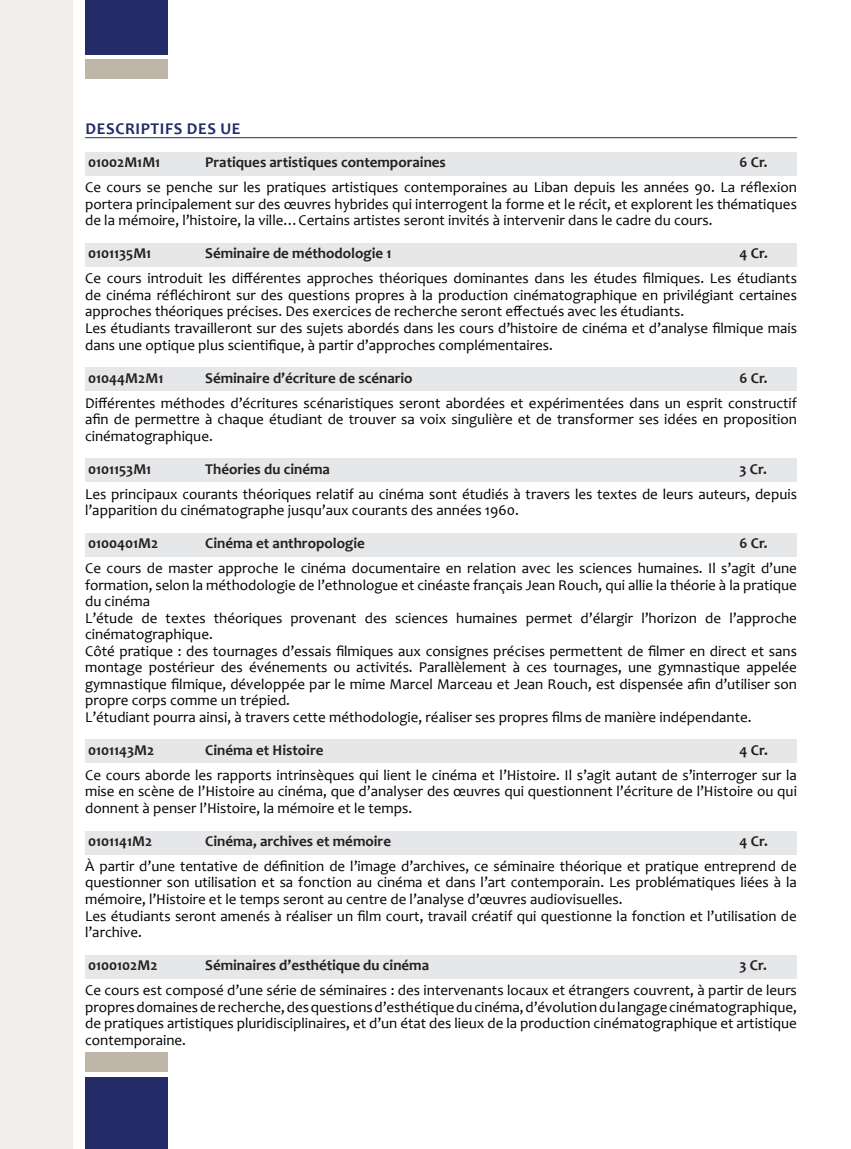
<style>
.page{position:relative;width:851px;height:1149px;background:#fff}
.page>*{position:absolute;margin:0;border:0;box-sizing:border-box;transform-origin:0 0}
.Title_Underline{font:700 16.5px "Candara";letter-spacing:.04em;color:#242b69}
.t1{font:15px/16.5px "Candara";color:#000;text-align:justify}
.RSyll{font:700 15px "Candara";color:#231f20}
</style>
<div class="page">
<div style="left:85px;top:1076px;width:83px;height:72px;background:#242b69"></div>
<div style="left:85px;top:1051px;width:83px;height:19px;background:#bfb5a9"></div>
<div style="left:85px;top:60px;width:83px;height:19px;background:#bfb5a9"></div>
<div style="left:85px;top:0;width:83px;height:54px;background:#242b69"></div>
<hr style="left:85px;top:137px;width:711px;height:1px;background:#242b69">
<div style="left:85px;top:152px;width:711px;height:24px;background:#e6e7e9"></div>
<div style="left:85px;top:243px;width:711px;height:24px;background:#e6e7e9"></div>
<div style="left:85px;top:367px;width:711px;height:24px;background:#e6e7e9"></div>
<div style="left:85px;top:458px;width:711px;height:24px;background:#e6e7e9"></div>
<div style="left:85px;top:533px;width:711px;height:23px;background:#e6e7e9"></div>
<div style="left:85px;top:739px;width:711px;height:24px;background:#e6e7e9"></div>
<div style="left:85px;top:830px;width:711px;height:24px;background:#e6e7e9"></div>
<div style="left:85px;top:954px;width:711px;height:24px;background:#e6e7e9"></div>
<div style="left:0;top:0;width:72px;height:1148px;background:#f1edea"></div>
<p class="Title_Underline" style="left:85px;top:119px;width:157px">DESCRIPTIFS DES UE</p>
<p class="RSyll" style="left:88px;top:153px;width:74px">01002M1M1</p>
<p class="RSyll" style="left:205px;top:153px;width:242px">Pratiques artistiques contemporaines</p>
<p class="RSyll" style="left:739px;top:153px;width:30px">6 Cr.</p>
<p class="t1" style="left:85px;top:179px;width:713px">Ce cours se penche sur les pratiques artistiques contemporaines au Liban depuis les années 90. La réflexion portera principalement sur des œuvres hybrides qui interrogent la forme et le récit, et explorent les thématiques de la mémoire, l’histoire, la ville…Certains artistes seront invités à intervenir dans le cadre du cours.</p>
<p class="RSyll" style="left:88px;top:244px;width:65px">0101135M1</p>
<p class="RSyll" style="left:205px;top:244px;width:188px">Séminaire de méthodologie 1</p>
<p class="RSyll" style="left:739px;top:244px;width:30px">4 Cr.</p>
<p class="t1" style="left:85px;top:270px;width:713px">Ce cours introduit les différentes approches théoriques dominantes dans les études filmiques. Les étudiants de cinéma réfléchiront sur des questions propres à la production cinématographique en privilégiant certaines approches théoriques précises. Des exercices de recherche seront effectués avec les étudiants.</p>
<p class="t1" style="left:85px;top:320px;width:713px">Les étudiants travailleront sur des sujets abordés dans les cours d’histoire de cinéma et d’analyse filmique mais dans une optique plus scientifique, à partir d’approches complémentaires.</p>
<p class="RSyll" style="left:88px;top:368px;width:77px">01044M2M1</p>
<p class="RSyll" style="left:205px;top:368px;width:209px">Séminaire d’écriture de scénario</p>
<p class="RSyll" style="left:739px;top:368px;width:30px">6 Cr.</p>
<p class="t1" style="left:85px;top:394px;width:713px">Différentes méthodes d’écritures scénaristiques seront abordées et expérimentées dans un esprit constructif afin de permettre à chaque étudiant de trouver sa voix singulière et de transformer ses idées en proposition cinématographique.</p>
<p class="RSyll" style="left:88px;top:459px;width:65px">0101153M1</p>
<p class="RSyll" style="left:205px;top:459px;width:126px">Théories du cinéma</p>
<p class="RSyll" style="left:739px;top:459px;width:29px">3 Cr.</p>
<p class="t1" style="left:85px;top:485px;width:713px">Les principaux courants théoriques relatif au cinéma sont étudiés à travers les textes de leurs auteurs, depuis l’apparition du cinématographe jusqu’aux courants des années 1960.</p>
<p class="RSyll" style="left:88px;top:534px;width:72px">0100401M2</p>
<p class="RSyll" style="left:205px;top:534px;width:161px">Cinéma et anthropologie</p>
<p class="RSyll" style="left:739px;top:534px;width:30px">6 Cr.</p>
<p class="t1" style="left:85px;top:560px;width:713px">Ce cours de master approche le cinéma documentaire en relation avec les sciences humaines. Il s’agit d’une formation, selon la méthodologie de l’ethnologue et cinéaste français Jean Rouch, qui allie la théorie à la pratique du cinéma</p>
<p class="t1" style="left:85px;top:609px;width:713px">L’étude de textes théoriques provenant des sciences humaines permet d’élargir l’horizon de l’approche cinématographique.</p>
<p class="t1" style="left:85px;top:642px;width:713px">Côté pratique : des tournages d’essais filmiques aux consignes précises permettent de filmer en direct et sans montage postérieur des événements ou activités. Parallèlement à ces tournages, une gymnastique appelée gymnastique filmique, développée par le mime Marcel Marceau et Jean Rouch, est dispensée afin d’utiliser son propre corps comme un trépied.</p>
<p class="t1" style="left:85px;top:708px;width:668px">L’étudiant pourra ainsi, à travers cette méthodologie, réaliser ses propres films de manière indépendante.</p>
<p class="RSyll" style="left:88px;top:740px;width:68px">0101143M2</p>
<p class="RSyll" style="left:205px;top:740px;width:120px">Cinéma et Histoire</p>
<p class="RSyll" style="left:739px;top:740px;width:30px">4 Cr.</p>
<p class="t1" style="left:85px;top:766px;width:713px">Ce cours aborde les rapports intrinsèques qui lient le cinéma et l’Histoire. Il s’agit autant de s’interroger sur la mise en scène de l’Histoire au cinéma, que d’analyser des œuvres qui questionnent l’écriture de l’Histoire ou qui donnent à penser l’Histoire, la mémoire et le temps.</p>
<p class="RSyll" style="left:88px;top:831px;width:66px">0101141M2</p>
<p class="RSyll" style="left:205px;top:831px;width:187px">Cinéma, archives et mémoire</p>
<p class="RSyll" style="left:739px;top:831px;width:30px">4 Cr.</p>
<p class="t1" style="left:85px;top:857px;width:713px">À partir d’une tentative de définition de l’image d’archives, ce séminaire théorique et pratique entreprend de questionner son utilisation et sa fonction au cinéma et dans l’art contemporain. Les problématiques liées à la mémoire, l’Histoire et le temps seront au centre de l’analyse d’œuvres audiovisuelles.</p>
<p class="t1" style="left:85px;top:907px;width:713px">Les étudiants seront amenés à réaliser un film court, travail créatif qui questionne la fonction et l’utilisation de l’archive.</p>
<p class="RSyll" style="left:88px;top:955px;width:71px">0100102M2</p>
<p class="RSyll" style="left:205px;top:955px;width:225px">Séminaires d’esthétique du cinéma</p>
<p class="RSyll" style="left:739px;top:955px;width:29px">3 Cr.</p>
<p class="t1" style="left:85px;top:981px;width:713px">Ce cours est composé d’une série de séminaires : des intervenants locaux et étrangers couvrent, à partir de leurs propres domaines de recherche, des questions d’esthétique du cinéma, d’évolution du langage cinématographique, de pratiques artistiques pluridisciplinaires, et d’un état des lieux de la production cinématographique et artistique contemporaine.</p>
</div>
